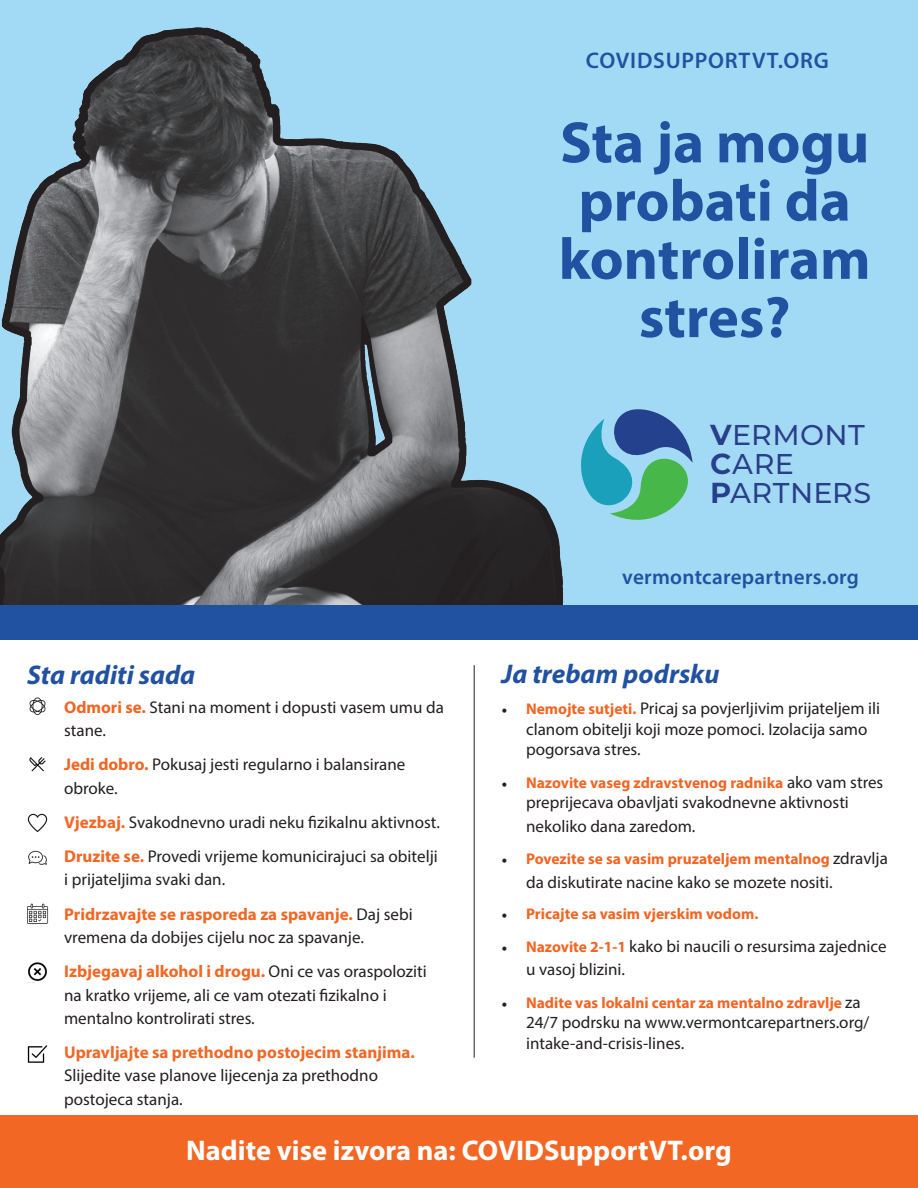
<style>
.page{position:relative;width:918px;height:1188px;background:#fff}
.page>*{position:absolute;margin:0;border:0;box-sizing:border-box;transform-origin:0 0}
.t1{font:700 58.8px/58.2px "Myriad Pro";color:#2151a1;text-align:center}
.t2{font:500 28.65px/28.8px "Montserrat";letter-spacing:.015em;color:#23418c}
.t3{font:700 28.5px "Myriad Pro";color:#fff}
.t4{font:italic 700 27.15px "Myriad Pro";color:#2151a1}
.t5{font:600 22.65px "Myriad Pro";letter-spacing:.035em;color:#2151a1}
.t6{font:600 21.15px "Myriad Pro";letter-spacing:.015em;color:#2151a1}
.t7{font:16.95px/23.2px "Myriad Pro";color:#231f20}
.t8{font:700 15.45px "Myriad Pro";color:#f26523}
.s1{font-weight:700;font-size:28.95px}
.s2{font-weight:700;color:#f26523}
.s3{font-weight:700;color:#f26724}
.s4{font-family:"Minion Pro";font-size:15.45px}
.s5{font-weight:700;font-size:15.45px;color:#f26523}
.s6{font-family:"Minion Pro";font-weight:400;color:#231f20}
.s7{font-weight:400;font-size:16.95px;color:#231f20}
</style>
<div class="page">
<div style="left:0;top:0;width:918px;height:611px;background:#a2daf5"></div>
<img style="left:0;top:27px;width:564px;height:578px">
<div style="left:0;top:1116px;width:918px;height:72px;background:#f26724"></div>
<img style="left:29px;top:697px;width:17px;height:18px">
<img style="left:29px;top:757px;width:17px;height:15px">
<img style="left:27px;top:813px;width:21px;height:19px">
<img style="left:28px;top:850px;width:19px;height:15px">
<img style="left:27px;top:904px;width:21px;height:20px">
<img style="left:28px;top:962px;width:19px;height:19px">
<img style="left:27px;top:1045px;width:21px;height:18px">
<hr style="left:474px;top:665px;width:1px;height:393px;background:#231f20">
<div style="left:0;top:605px;width:918px;height:34px;background:#2151a1"></div>
<svg style="left:581px;top:409px;width:112px;height:111px"></svg>
<p class="t5" style="left:586px;top:46px;width:245px">COVIDSUPPORTVT.ORG</p>
<p class="t1" style="left:559px;top:112px;width:313px">Sta ja mogu probati da kontroliram stres?</p>
<p class="t2" style="left:710px;top:419px;width:163px"><span class="s1">V</span>ERMONT<br><span class="s1">C</span>ARE<br><span class="s1">P</span>ARTNERS</p>
<p class="t4" style="left:27px;top:657px;width:170px">Sta raditi sada</p>
<p class="t7" style="left:64px;top:695px;width:381px"><span class="s2">Odmori se.</span> Stani na moment i dopusti vasem umu da stane.</p>
<p class="t7" style="left:64px;top:753px;width:343px"><span class="s2">Jedi dobro.</span> Pokusaj jesti regularno i balansirane obroke.</p>
<p class="t7" style="left:64px;top:810px;width:377px"><span class="s3">Vjezbaj.</span> Svakodnevno uradi neku fizikalnu aktivnost.</p>
<p class="t7" style="left:64px;top:845px;width:375px"><span class="s2">Druzite se.</span> Provedi vrijeme komunicirajuci sa obitelji i prijateljima svaki dan.</p>
<p class="t7" style="left:64px;top:902px;width:350px"><span class="s3">Pridrzavajte se rasporeda za spavanje.</span> Daj sebi vremena da dobijes cijelu noc za spavanje.</p>
<p class="t7" style="left:64px;top:960px;width:364px"><span class="s3">Izbjegavaj alkohol i drogu.</span> Oni ce vas oraspoloziti na kratko vrijeme, ali ce vam otezati fizikalno i mentalno kontrolirati stres.</p>
<p class="t7" style="left:64px;top:1041px;width:352px"><span class="s3">Upravljajte sa prethodno postojecim stanjima.<br></span>Slijedite vase planove lijecenja za prethodno postojeca stanja.</p>
<p class="t6" style="left:622px;top:563px;width:238px">vermontcarepartners.org</p>
<p class="t4" style="left:502px;top:657px;width:219px">Ja trebam podrsku</p>
<p class="t7" style="left:526px;top:698px;width:356px;line-height:20.4px;text-indent:-24px"><span class="s4">•</span> <span class="s5">Nemojte sutjeti.</span> Pricaj sa povjerljivim prijateljem ili clanom obitelji koji moze pomoci. Izolacija samo pogorsava stres.</p>
<p class="t8" style="left:502px;top:772px;width:383px"><span class="s6">•</span> Nazovite vaseg zdravstvenog radnika <span class="s7">ako vam stres</span></p>
<p class="t7" style="left:526px;top:790px;width:324px;line-height:23.7px">preprijecava obavljati svakodnevne aktivnosti nekoliko dana zaredom.</p>
<p class="t8" style="left:502px;top:849px;width:388px"><span class="s6">•</span> Povezite se sa vasim pruzateljem mentalnog <span class="s7">zdravlja</span></p>
<p class="t7" style="left:526px;top:871px;width:308px">da diskutirate nacine kako se mozete nositi.</p>
<p class="t8" style="left:502px;top:904px;width:258px"><span class="s6">•</span> Pricajte sa vasim vjerskim vodom.</p>
<p class="t7" style="left:526px;top:934px;width:362px;line-height:23.7px;text-indent:-24px"><span class="s4">•</span> <span class="s5">Nazovite 2-1-1</span> kako bi naucili o resursima zajednice u vasoj blizini.</p>
<p class="t8" style="left:502px;top:993px;width:361px"><span class="s6">•</span> Nadite vas lokalni centar za mentalno zdravlje <span class="s7">za</span></p>
<p class="t7" style="left:526px;top:1012px;width:345px;line-height:20.4px">24/7 podrsku na www.vermontcarepartners.org/ intake-and-crisis-lines.</p>
<p class="t3" style="left:186px;top:1132px;width:547px">Nadite vise izvora na: COVIDSupportVT.org</p>
</div>
